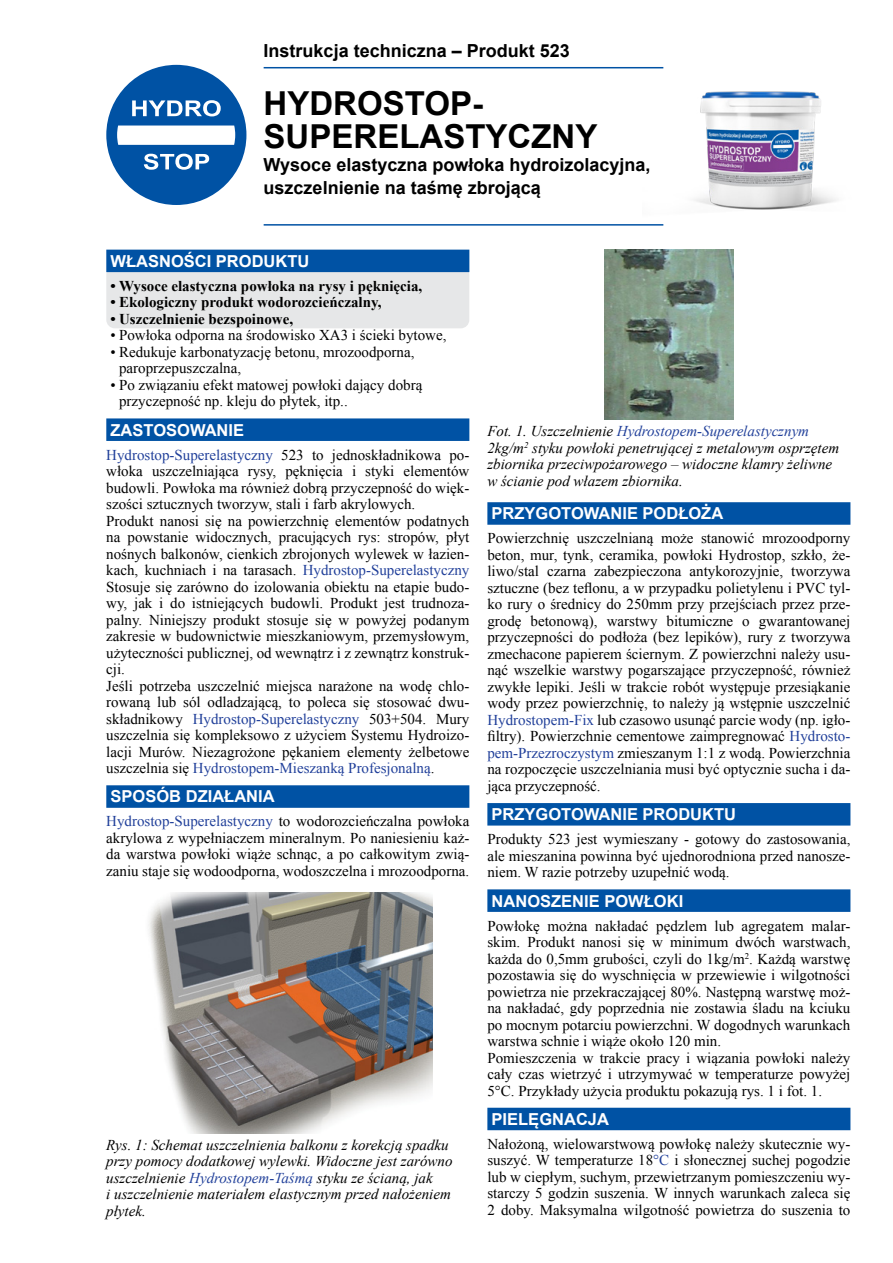
<style>
.page{position:relative;width:893px;height:1263px;background:#fff}
.page>*{position:absolute;margin:0;border:0;box-sizing:border-box;transform-origin:0 0}
.t1{font:700 33px/33px "Arial";color:#000}
.t2{font:700 18px/23.1px "Arial";color:#000}
.t3{font:700 16.5px "Arial";color:#fff}
.t4{font:15px/16.5px "Times New Roman";color:#000}
.t5{font:italic 15px/16.5px "Times New Roman";color:#000}
.t6{font:700 15px "Times New Roman";color:#000}
.s1{color:#21409a}
</style>
<div class="page">
<div style="left:106px;top:65px;width:140px;height:140px;background:#0052a4;border-radius:50%"></div>
<div style="left:117px;top:126px;width:118px;height:19px;background:#fff"></div>
<svg style="left:132px;top:100px;width:89px;height:16px"></svg>
<svg style="left:144px;top:154px;width:65px;height:16px"></svg>
<div style="left:106px;top:266px;width:363px;height:62px;background:#e6e7e8;border-radius:9px"></div>
<img style="left:642px;top:67px;width:195px;height:159px">
<div style="left:106px;top:250px;width:363px;height:22px;background:#0052a4"></div>
<div style="left:106px;top:418px;width:363px;height:23px;background:#0052a4"></div>
<div style="left:106px;top:785px;width:363px;height:23px;background:#0052a4"></div>
<img style="left:148px;top:893px;width:285px;height:240px">
<div style="left:487px;top:502px;width:363px;height:23px;background:#0052a4"></div>
<div style="left:487px;top:803px;width:363px;height:22px;background:#0052a4"></div>
<div style="left:487px;top:889px;width:363px;height:23px;background:#0052a4"></div>
<div style="left:487px;top:1108px;width:363px;height:22px;background:#0052a4"></div>
<img style="left:605px;top:249px;width:128px;height:171px">
<hr style="left:264px;top:67px;width:399px;height:1px;background:#0052a4">
<hr style="left:264px;top:224px;width:399px;height:2px;background:#0052a4">
<p class="t2" style="left:264px;top:39px;width:308px">Instrukcja techniczna – Produkt 523</p>
<h1 class="t1" style="left:264px;top:88px;width:335px">HYDROSTOP-<br>SUPERELASTYCZNY</h1>
<p class="t2" style="left:264px;top:154px;width:388px">Wysoce elastyczna powłoka hydroizolacyjna, uszczelnienie na taśmę zbrojącą</p>
<p class="t3" style="left:111px;top:250px;width:200px">WŁASNOŚCI PRODUKTU</p>
<p class="t6" style="left:111px;top:275px;width:313px">• Wysoce elastyczna powłoka na rysy i pęknięcia,</p>
<p class="t6" style="left:111px;top:292px;width:272px">• Ekologiczny produkt wodorozcieńczalny,</p>
<p class="t6" style="left:111px;top:308px;width:184px">• Uszczelnienie bezspoinowe,</p>
<p class="t4" style="left:111px;top:327px;width:337px">• Powłoka odporna na środowisko XA3 i ścieki bytowe,</p>
<p class="t4" style="left:119px;top:343px;width:297px;text-indent:-9px">• Redukuje karbonatyzację betonu, mrozoodporna, paroprzepuszczalna,</p>
<p class="t4" style="left:119px;top:376px;width:305px;text-indent:-9px">• Po związaniu efekt matowej powłoki dający dobrą przyczepność np. kleju do płytek, itp..</p>
<p class="t3" style="left:111px;top:419px;width:135px">ZASTOSOWANIE</p>
<p class="t4" style="left:106px;top:446px;width:365px"><span class="s1">Hydrostop-Superelastyczny</span> 523 to jednoskładnikowa po&shy;włoka uszczelniająca rysy, pęknięcia i styki elementów budowli. Powłoka ma również dobrą przyczepność do więk&shy;szości sztucznych tworzyw, stali i farb akrylowych.<br>Produkt nanosi się na powierzchnię elementów podatnych na powstanie widocznych, pracujących rys: stropów, płyt nośnych balkonów, cienkich zbrojonych wylewek w łazien&shy;kach, kuchniach i na tarasach. <span class="s1">Hydrostop-Superelastyczny </span>Stosuje się zarówno do izolowania obiektu na etapie budo&shy;wy, jak i do istniejących budowli. Produkt jest trudnoza&shy;palny. Niniejszy produkt stosuje się w powyżej podanym zakresie w budownictwie mieszkaniowym, przemysłowym, użyteczności publicznej, od wewnątrz i z zewnątrz konstruk&shy;cji.<br>Jeśli potrzeba uszczelnić miejsca narażone na wodę chlo&shy;rowaną lub sól odladzającą, to poleca się stosować dwu&shy;składnikowy <span class="s1">Hydrostop-Superelastyczny</span> 503+504. Mury uszczelnia się kompleksowo z użyciem Systemu Hydroizo&shy;lacji Murów. Niezagrożone pękaniem elementy żelbetowe uszczelnia się <span class="s1">Hydrostopem-Mieszanką Profesjonalną</span>.</p>
<p class="t3" style="left:111px;top:786px;width:166px">SPOSÓB DZIAŁANIA</p>
<p class="t4" style="left:106px;top:813px;width:365px;text-align:justify"><span class="s1">Hydrostop-Superelastyczny</span> to wodorozcieńczalna powłoka akrylowa z wypełniaczem mineralnym. Po naniesieniu każ&shy;da warstwa powłoki wiąże schnąc, a po całkowitym zwią&shy;zaniu staje się wodoodporna, wodoszczelna i mrozoodporna.</p>
<p class="t5" style="left:106px;top:1136px;width:348px">Rys. 1: Schemat uszczelnienia balkonu z korekcją spadku przy pomocy dodatkowej wylewki. Widoczne jest zarówno uszczelnienie <span class="s1">Hydrostopem-Taśmą</span> styku ze ścianą, jak<br>i uszczelnienie materiałem elastycznym przed nałożeniem płytek.</p>
<p class="t5" style="left:487px;top:423px;width:353px">Fot. 1. Uszczelnienie <span class="s1">Hydrostopem-Superelastycznym </span>2kg/m<sup>2</sup> styku powłoki penetrującej z metalowym osprzętem zbiornika przeciwpożarowego – widoczne klamry żeliwne w ścianie pod włazem zbiornika.</p>
<p class="t3" style="left:492px;top:503px;width:233px">PRZYGOTOWANIE PODŁOŻA</p>
<p class="t4" style="left:487px;top:530px;width:365px;text-align:justify">Powierzchnię uszczelnianą może stanowić mrozoodporny beton, mur, tynk, ceramika, powłoki Hydrostop, szkło, że&shy;liwo/stal czarna zabezpieczona antykorozyjnie, tworzywa sztuczne (bez teflonu, a w przypadku polietylenu i PVC tyl&shy;ko rury o średnicy do 250mm przy przejściach przez prze&shy;grodę betonową), warstwy bitumiczne o gwarantowanej przyczepności do podłoża (bez lepików), rury z tworzywa zmechacone papierem ściernym. Z powierzchni należy usu&shy;nąć wszelkie warstwy pogarszające przyczepność, również zwykłe lepiki. Jeśli w trakcie robót występuje przesiąkanie wody przez powierzchnię, to należy ją wstępnie uszczelnić <span class="s1">Hydrostopem-Fix</span> lub czasowo usunąć parcie wody (np. igło&shy;filtry). Powierzchnie cementowe zaimpregnować <span class="s1">Hydrosto&shy;pem-Przezroczystym</span> zmieszanym 1:1 z wodą. Powierzchnia na rozpoczęcie uszczelniania musi być optycznie sucha i da&shy;jąca przyczepność.</p>
<p class="t3" style="left:492px;top:803px;width:246px">PRZYGOTOWANIE PRODUKTU</p>
<p class="t4" style="left:487px;top:831px;width:365px;text-align:justify">Produkty 523 jest wymieszany - gotowy do zastosowania, ale mieszanina powinna być ujednorodniona przed nanosze&shy;niem. W razie potrzeby uzupełnić wodą.</p>
<p class="t3" style="left:492px;top:890px;width:193px">NANOSZENIE POWŁOKI</p>
<p class="t4" style="left:487px;top:917px;width:365px">Powłokę można nakładać pędzlem lub agregatem malar&shy;skim. Produkt nanosi się w minimum dwóch warstwach, każda do 0,5mm grubości, czyli do 1kg/m<sup>2</sup>. Każdą warstwę pozostawia się do wyschnięcia w przewiewie i wilgotności powietrza nie przekraczającej 80%. Następną warstwę moż&shy;na nakładać, gdy poprzednia nie zostawia śladu na kciuku po mocnym potarciu powierzchni. W dogodnych warunkach warstwa schnie i wiąże około 120 min.<br>Pomieszczenia w trakcie pracy i wiązania powłoki należy cały czas wietrzyć i utrzymywać w temperaturze powyżej 5°C. Przykłady użycia produktu pokazują rys. 1 i fot. 1.</p>
<p class="t3" style="left:492px;top:1108px;width:119px">PIELĘGNACJA</p>
<p class="t4" style="left:487px;top:1135px;width:365px;text-align:justify">Nałożoną, wielowarstwową powłokę należy skutecznie wy&shy;suszyć. W temperaturze 18<span class="s1">°C</span> i słonecznej suchej pogodzie lub w ciepłym, suchym, przewietrzanym pomieszczeniu wy&shy;starczy 5 godzin suszenia. W innych warunkach zaleca się 2 doby. Maksymalna wilgotność powietrza do suszenia to</p>
</div>
